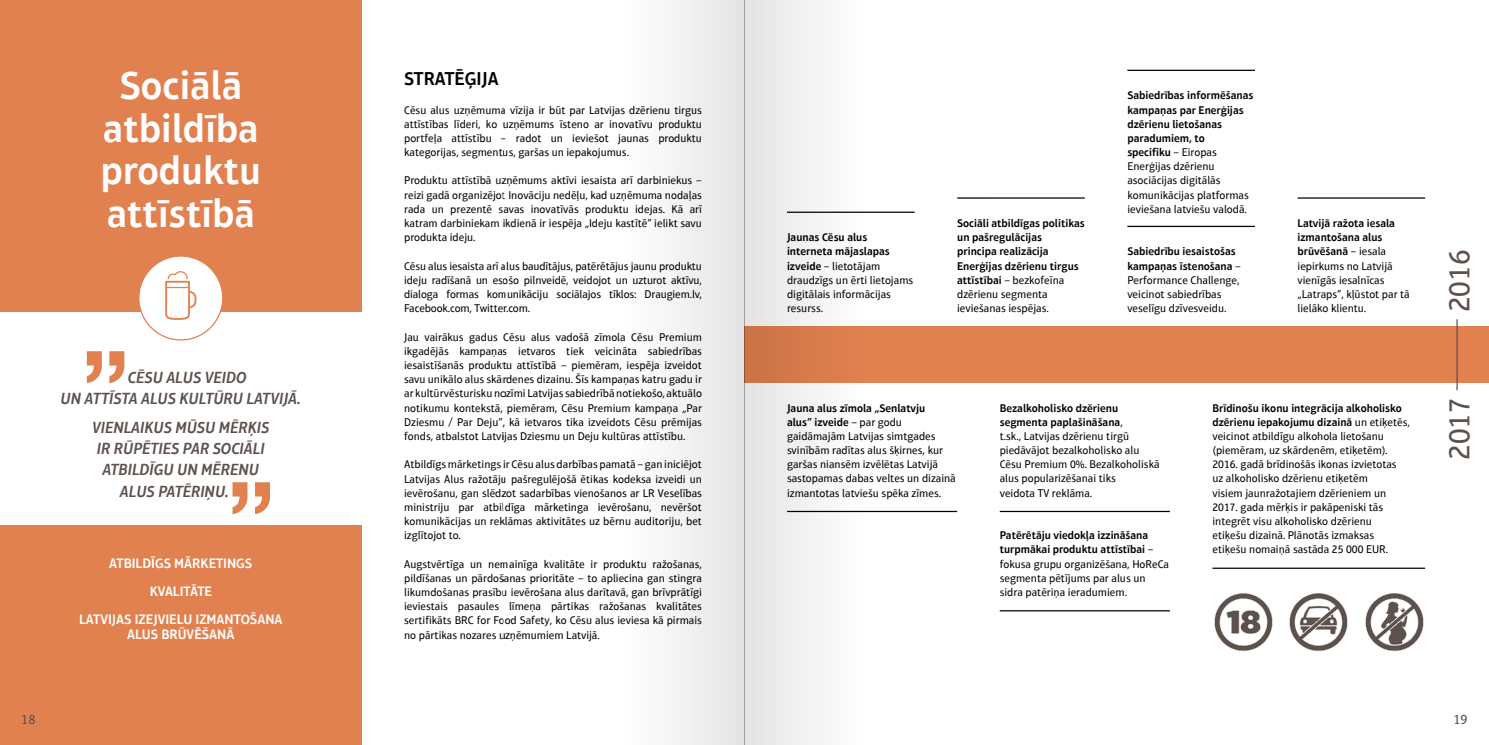
<style>
.page{position:relative;width:1489px;height:745px;background:#fff}
.page>*{position:absolute;margin:0;border:0;box-sizing:border-box;transform-origin:0 0}
.t1{font:600 40px/42.5px "Aptifer Sans Com";color:#fff;text-align:center}
.t2{font:30.38px "Aptifer Sans Com";color:#5d514d}
.t3{font:600 18.75px "Aptifer Sans Com";color:#000}
.t4{font:italic 600 16.25px/21.2px "Aptifer Sans Com";color:#5d514d}
.t5{font:600 13.75px "Aptifer Sans Com";color:#fff}
.t6{font:13.75px "Aptifer Sans Com";color:#5d514d}
.t7{font:11.25px/14.1px "Aptifer Sans Com";color:#000}
.t8{font:600 11.25px/14.1px "Aptifer Sans Com";color:#000}
.s1{font-weight:600}
.s2{font-weight:400}
</style>
<div class="page">
<div style="left:0;top:0;width:361px;height:744px;background:#e28150"></div>
<div style="left:744px;top:326px;width:744px;height:57px;background:#e28150"></div>
<div style="left:0;top:312px;width:372px;height:212px;background:#fff"></div>
<svg style="left:87px;top:351px;width:37px;height:32px"></svg>
<svg style="left:232px;top:482px;width:38px;height:32px"></svg>
<div style="left:139px;top:256px;width:84px;height:84px;background:#fff;border-radius:50%"></div>
<hr style="left:957px;top:197px;width:127px;height:1px;background:#000">
<hr style="left:999px;top:510px;width:170px;height:1px;background:#000">
<hr style="left:999px;top:609px;width:170px;height:2px;background:#000">
<hr style="left:1127px;top:70px;width:127px;height:1px;background:#000">
<hr style="left:1127px;top:226px;width:127px;height:1px;background:#000">
<hr style="left:1212px;top:567px;width:212px;height:1px;background:#000">
<hr style="left:1297px;top:197px;width:127px;height:1px;background:#000">
<img style="left:1212px;top:591px;width:61px;height:61px;border-radius:31px">
<img style="left:1287px;top:591px;width:62px;height:61px;border-radius:31px">
<img style="left:1363px;top:591px;width:61px;height:61px;border-radius:31px">
<svg style="left:165px;top:271px;width:32px;height:49px"></svg>
<hr style="left:1456px;top:319px;width:1px;height:71px;background:#5d514d">
<div style="left:503px;top:0;width:241px;height:744px;background:linear-gradient(to right,#fff,#ebebeb)"></div>
<svg style="left:745px;top:0;width:240px;height:744px"></svg>
<hr style="left:744px;top:0;width:1px;height:744px;background:#ccc">
<h1 class="t1" style="left:100px;top:64px;width:162px">Sociālā atbildība produktu attīstībā</h1>
<h3 class="t4" style="left:61px;top:366px;width:242px;text-indent:67px">CĒSU ALUS VEIDO<br>UN ATTĪSTA ALUS KULTŪRU LATVIJĀ.</h3>
<h3 class="t4" style="left:92px;top:416px;width:179px">VIENLAIKUS MŪSU MĒRĶIS</h3>
<h3 class="t4" style="left:97px;top:437px;width:169px">IR RŪPĒTIES PAR SOCIĀLI</h3>
<h3 class="t4" style="left:102px;top:459px;width:158px">ATBILDĪGU UN MĒRENU</h3>
<h3 class="t4" style="left:120px;top:480px;width:111px">ALUS PATĒRIŅU.</h3>
<p class="t5" style="left:109px;top:554px;width:16px">Atbildīgs</p>
<p class="t5" style="left:174px;top:554px;width:9px">mārketings</p>
<p class="t5" style="left:150px;top:583px;width:16px">Kvalitāte</p>
<p class="t5" style="left:79px;top:611px;width:15px">Latvijas</p>
<p class="t5" style="left:135px;top:611px;width:8px">izejvielu</p>
<p class="t5" style="left:195px;top:611px;width:9px">izmantošana</p>
<p class="t5" style="left:127px;top:625px;width:9px">alus</p>
<p class="t5" style="left:161px;top:625px;width:9px">brūvēšanā</p>
<h3 class="t3" style="left:404px;top:68px;width:96px">STRATĒĢIJA</h3>
<p class="t7" style="left:404px;top:103px;width:299px;text-align:justify">Cēsu alus uzņēmuma vīzija ir būt par Latvijas dzērienu tirgus attīstības līderi, ko uzņēmums īsteno ar inovatīvu produktu portfeļa attīstību – radot un ieviešot jaunas produktu kategorijas, segmentus, garšas un iepakojumus.</p>
<p class="t7" style="left:404px;top:173px;width:299px;text-align:justify">Produktu attīstībā uzņēmums aktīvi iesaista arī darbiniekus – reizi gadā organizējot Inovāciju nedēļu, kad uzņēmuma nodaļas rada un prezentē savas inovatīvās produktu idejas. Kā arī katram darbiniekam ikdienā ir iespēja „Ideju kastītē” ielikt savu produkta ideju.</p>
<p class="t7" style="left:404px;top:258px;width:299px;text-align:justify">Cēsu alus iesaista arī alus baudītājus, patērētājus jaunu produktu ideju radīšanā un esošo pilnveidē, veidojot un uzturot aktīvu, dialoga formas komunikāciju sociālajos tīklos: Draugiem.lv, Facebook.com, Twitter.com.</p>
<p class="t7" style="left:404px;top:329px;width:299px;text-align:justify">Jau vairākus gadus Cēsu alus vadošā zīmola Cēsu Premium ikgadējās kampaņas ietvaros tiek veicināta sabiedrības iesaistīšanās produktu attīstībā – piemēram, iespēja izveidot savu unikālo alus skārdenes dizainu. Šīs kampaņas katru gadu ir ar kultūrvēsturisku nozīmi Latvijas sabiedrībā notiekošo, aktuālo notikumu kontekstā, piemēram, Cēsu Premium kampaņa „Par Dziesmu / Par Deju”, kā ietvaros tika izveidots Cēsu prēmijas fonds, atbalstot Latvijas Dziesmu un Deju kultūras attīstību.</p>
<p class="t7" style="left:404px;top:457px;width:299px;text-align:justify">Atbildīgs mārketings ir Cēsu alus darbības pamatā – gan iniciējot Latvijas Alus ražotāju pašregulējošā ētikas kodeksa izveidi un ievērošanu, gan slēdzot sadarbības vienošanos ar LR Veselības ministriju par atbildīga mārketinga ievērošanu, nevēršot komunikācijas un reklāmas aktivitātes uz bērnu auditoriju, bet izglītojot to.</p>
<p class="t7" style="left:404px;top:556px;width:299px;text-align:justify">Augstvērtīga un nemainīga kvalitāte ir produktu ražošanas, pildīšanas un pārdošanas prioritāte – to apliecina gan stingra likumdošanas prasību ievērošana alus darītavā, gan brīvprātīgi ieviestais pasaules līmeņa pārtikas ražošanas kvalitātes sertifikāts BRC for Food Safety, ko Cēsu alus ieviesa kā pirmais no pārtikas nozares uzņēmumiem Latvijā.</p>
<p class="t7" style="left:787px;top:230px;width:128px"><span class="s1">Jaunas Cēsu alus interneta mājaslapas izveide</span> – lietotājam draudzīgs un ērti lietojams digitālais informācijas resurss.</p>
<p class="t8" style="left:957px;top:216px;width:129px">Sociāli atbildīgas politikas un pašregulācijas<br>principa realizācija<br>Enerģijas dzērienu tirgus attīstībai <span class="s2">– bezkofeīna dzērienu segmenta ieviešanas iespējas.</span></p>
<p class="t7" style="left:1127px;top:88px;width:127px"><span class="s1">Sabiedrības informēšanas kampaņas par Enerģijas dzērienu lietošanas paradumiem, to<br>specifiku</span> – Eiropas<br>Enerģijas dzērienu asociācijas digitālās komunikācijas platformas ieviešana latviešu valodā.</p>
<p class="t7" style="left:1127px;top:244px;width:115px"><span class="s1">Sabiedrību iesaistošas kampaņas īstenošana</span> –<br>Performance Challenge, veicinot sabiedrības veselīgu dzīvesveidu.</p>
<p class="t7" style="left:1297px;top:216px;width:114px"><span class="s1">Latvijā ražota iesala izmantošana alus brūvēšanā</span> – iesala iepirkums no Latvijā vienīgās iesalnīcas „Latraps”, kļūstot par tā lielāko klientu.</p>
<p class="t7" style="left:787px;top:400px;width:170px"><span class="s1">Jauna alus zīmola „Senlatvju<br>alus” izveide</span> – par godu gaidāmajām Latvijas simtgades svinībām radītas alus šķirnes, kur garšas niansēm izvēlētas Latvijā sastopamas dabas veltes un dizainā izmantotas latviešu spēka zīmes.</p>
<p class="t7" style="left:999px;top:400px;width:161px"><span class="s1">Bezalkoholisko dzērienu segmenta paplašināšana</span>,<br>t.sk., Latvijas dzērienu tirgū piedāvājot bezalkoholisko alu<br>Cēsu Premium 0%. Bezalkoholiskā alus popularizēšanai tiks<br>veidota TV reklāma.</p>
<p class="t7" style="left:999px;top:528px;width:171px"><span class="s1">Patērētāju viedokļa izzināšana turpmākai produktu attīstībai</span> – fokusa grupu organizēšana, HoReCa segmenta pētījums par alus un sidra patēriņa ieradumiem.</p>
<p class="t7" style="left:1212px;top:400px;width:199px"><span class="s1">Brīdinošu ikonu integrācija alkoholisko dzērienu iepakojumu dizainā</span> un etiķetēs, veicinot atbildīgu alkohola lietošanu (piemēram, uz skārdenēm, etiķetēm).<br>2016. gadā brīdinošās ikonas izvietotas uz alkoholisko dzērienu etiķetēm<br>visiem jaunražotajiem dzērieniem un 2017. gada mērķis ir pakāpeniski tās integrēt visu alkoholisko dzērienu<br>etiķešu dizainā. Plānotās izmaksas etiķešu nomaiņā sastāda 25 000 EUR.</p>
<h2 class="t2" style="left:1441px;top:312px;width:64px;rotate:-90deg">2016</h2>
<h2 class="t2" style="left:1441px;top:459px;width:64px;rotate:-90deg">2017</h2>
<p class="t6" style="left:21px;top:710px;width:16px">18</p>
<p class="t6" style="left:1453px;top:710px;width:16px">19</p>
</div>
